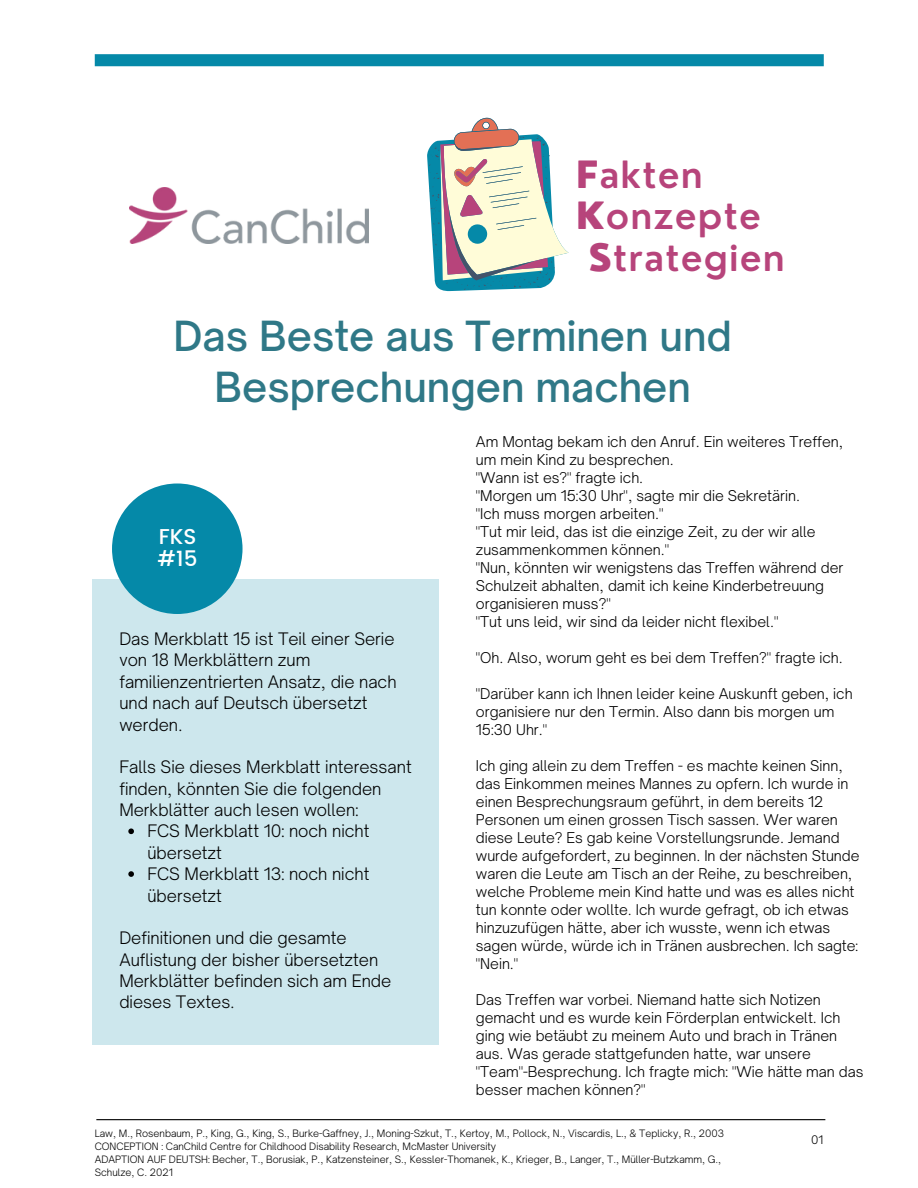
<style>
.page{position:relative;width:918px;height:1188px;background:#fff}
.page>*{position:absolute;margin:0;border:0;box-sizing:border-box;transform-origin:0 0}
.t1{font:500 39.75px/51.8px "Open Sauce One";color:#2f7887;text-align:center}
.t2{font:600 36.6px "Nourd";letter-spacing:.03em;color:#b7447b}
.t3{font:500 21.45px/21.3px "Poppins";color:#fff}
.t4{font:300 16.5px/21.3px "Open Sauce One";color:#000}
.t5{font:300 14.25px/18px "Open Sauce One";color:#000}
.t6{font:300 11.25px "Open Sauce One";color:#000}
.t7{font:300 9.75px/13px "Open Sauce One";color:#000}
.s1{font-weight:800}
</style>
<div class="page">
<div style="left:92px;top:579px;width:346px;height:466px;background:#cde7ed"></div>
<div style="left:112px;top:484px;width:131px;height:130px;background:#0589a8;border-radius:50%"></div>
<div style="left:95px;top:54px;width:729px;height:12px;background:#0589a8"></div>
<hr style="left:96px;top:1119px;width:729px;height:1px;background:#000">
<img style="left:130px;top:187px;width:238px;height:56px">
<svg style="left:427px;top:118px;width:142px;height:173px"></svg>
<svg style="left:128px;top:828px;width:6px;height:6px"></svg>
<svg style="left:128px;top:871px;width:6px;height:6px"></svg>
<h2 class="t2" style="left:576px;top:151px;width:129px"><span class="s1">F</span>akten</h2>
<h2 class="t2" style="left:576px;top:193px;width:187px"><span class="s1">K</span>onzepte</h2>
<h2 class="t2" style="left:589px;top:234px;width:198px"><span class="s1">S</span>trategien</h2>
<h1 class="t1" style="left:174px;top:310px;width:560px">Das Beste aus Terminen und<br>Besprechungen machen</h1>
<p class="t5" style="left:476px;top:432px;width:369px">Am Montag bekam ich den Anruf. Ein weiteres Treffen, um mein Kind zu besprechen.<br>"Wann ist es?" fragte ich.<br>"Morgen um 15:30 Uhr", sagte mir die Sekretärin.<br>"Ich muss morgen arbeiten."<br>"Tut mir leid, das ist die einzige Zeit, zu der wir alle zusammenkommen können."<br>"Nun, könnten wir wenigstens das Treffen während der Schulzeit abhalten, damit ich keine Kinderbetreuung organisieren muss?"<br>"Tut uns leid, wir sind da leider nicht flexibel."</p>
<p class="t5" style="left:476px;top:648px;width:368px">"Oh. Also, worum geht es bei dem Treffen?" fragte ich.</p>
<p class="t5" style="left:476px;top:684px;width:378px">"Darüber kann ich Ihnen leider keine Auskunft geben, ich organisiere nur den Termin. Also dann bis morgen um<br>15:30 Uhr."</p>
<p class="t5" style="left:476px;top:756px;width:385px">Ich ging allein zu dem Treffen - es machte keinen Sinn, das Einkommen meines Mannes zu opfern. Ich wurde in einen Besprechungsraum geführt, in dem bereits 12<br>Personen um einen grossen Tisch sassen. Wer waren diese Leute? Es gab keine Vorstellungsrunde. Jemand wurde aufgefordert, zu beginnen. In der nächsten Stunde waren die Leute am Tisch an der Reihe, zu beschreiben, welche Probleme mein Kind hatte und was es alles nicht tun konnte oder wollte. Ich wurde gefragt, ob ich etwas hinzuzufügen hätte, aber ich wusste, wenn ich etwas sagen würde, würde ich in Tränen ausbrechen. Ich sagte: "Nein."</p>
<p class="t5" style="left:476px;top:990px;width:389px">Das Treffen war vorbei. Niemand hatte sich Notizen gemacht und es wurde kein Förderplan entwickelt. Ich ging wie betäubt zu meinem Auto und brach in Tränen aus. Was gerade stattgefunden hatte, war unsere "Team"-Besprechung. Ich fragte mich: "Wie hätte man das besser machen können?"</p>
<h3 class="t3" style="left:158px;top:526px;width:41px">FKS #15</h3>
<p class="t4" style="left:119px;top:628px;width:279px">Das Merkblatt 15 ist Teil einer Serie von 18 Merkblättern zum familienzentrierten Ansatz, die nach und nach auf Deutsch übersetzt werden.</p>
<p class="t4" style="left:119px;top:756px;width:294px">Falls Sie dieses Merkblatt interessant finden, könnten Sie die folgenden<br>Merkblätter auch lesen wollen:</p>
<p class="t4" style="left:147px;top:821px;width:224px">FCS Merkblatt 10: noch nicht übersetzt<br>FCS Merkblatt 13: noch nicht übersetzt</p>
<p class="t4" style="left:119px;top:927px;width:274px">Definitionen und die gesamte<br>Auflistung der bisher übersetzten<br>Merkblätter befinden sich am Ende dieses Textes.</p>
<p class="t7" style="left:95px;top:1127px;width:631px">Law, M., Rosenbaum, P., King, G., King, S., Burke-Gaffney, J., Moning-Szkut, T., Kertoy, M., Pollock, N., Viscardis, L., &amp; Teplicky, R., 2003<br>CONCEPTION : CanChild Centre for Childhood Disability Research, McMaster University<br>ADAPTION AUF DEUTSH: Becher, T., Borusiak, P., Katzensteiner, S., Kessler-Thomanek, K., Krieger, B., Langer, T., Müller-Butzkamm, G., Schulze, C. 2021</p>
<p class="t6" style="left:811px;top:1133px;width:14px">01</p>
</div>
